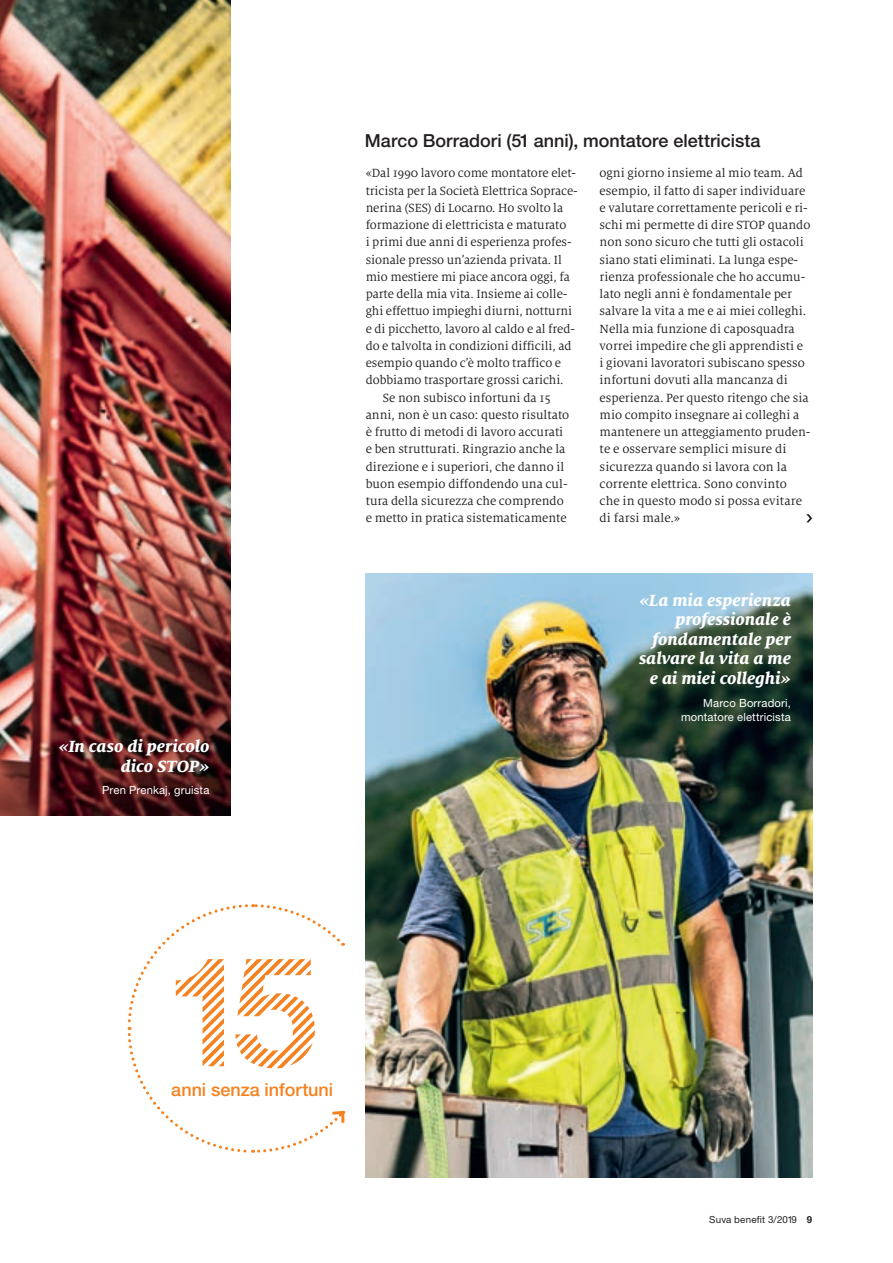
<style>
.page{position:relative;width:893px;height:1263px;background:#fff}
.page>*{position:absolute;margin:0;border:0;box-sizing:border-box;transform-origin:0 0}
.box_titel_gross{font:153px "Suva Schraffur";color:#f58220}
.quote_basis{font:italic 800 18px/19.5px "Milo Serif Pro";color:#fff;text-align:right}
.boxtitel_sehr_klein{font:500 18px "Helvetica Neue LT Std";color:#231f20}
.boxtitel_sehr_klein-2{font:500 18px "Helvetica Neue LT Std";color:#f58220}
.lauftext_linksbündig{font:13.2px/17.2px "Milo Serif Pro";color:#231f20}
.legende{font:11.25px/14.2px "Helvetica Neue LT Std";letter-spacing:.015em;color:#fff;text-align:right}
.t1{font:9.75px "Helvetica Neue LT Std";letter-spacing:.02em;color:#231f20}
.s1{font-weight:700}
</style>
<div class="page">
<img style="left:366px;top:573px;width:446px;height:605px">
<img style="left:0;top:0;width:231px;height:816px">
<svg style="left:127px;top:904px;width:219px;height:249px"></svg>
<svg style="left:806px;top:514px;width:6px;height:8px"></svg>
<p class="quote_basis" style="left:59px;top:736px;width:152px">«In caso di pericolo dico STOP»</p>
<p class="legende" style="left:102px;top:783px;width:109px">Pren Prenkaj, gruista</p>
<p class="boxtitel_sehr_klein" style="left:365px;top:130px;width:397px">Marco Borradori (51 anni), montatore elettricista</p>
<p class="lauftext_linksbündig" style="left:366px;top:165px;width:214px">«Dal 1990 lavoro come montatore elet&shy;tricista per la Società Elettrica Soprace&shy;nerina (SES) di Locarno. Ho svolto la formazione di elettricista e maturato<br>i primi due anni di esperienza profes&shy;sionale presso un’azienda privata. Il mio mestiere mi piace ancora oggi, fa parte della mia vita. Insieme ai colle&shy;ghi effettuo impieghi diurni, notturni e di picchetto, lavoro al caldo e al fred&shy;do e talvolta in condizioni difficili, ad esempio quando c’è molto traffico e dobbiamo trasportare grossi carichi.</p>
<p class="lauftext_linksbündig" style="left:366px;top:389px;width:205px;text-align:center">Se non subisco infortuni da 15<br>anni, non è un caso: questo risultato è frutto di metodi di lavoro accurati e ben strutturati. Ringrazio anche la direzione e i superiori, che danno il buon esempio diffondendo una cul&shy;tura della sicurezza che comprendo e metto in pratica sistematicamente</p>
<p class="lauftext_linksbündig" style="left:600px;top:165px;width:212px">ogni giorno insieme al mio team. Ad esempio, il fatto di saper individuare e valutare correttamente pericoli e ri&shy;schi mi permette di dire STOP quando non sono sicuro che tutti gli ostacoli siano stati eliminati. La lunga espe&shy;rienza professionale che ho accumu&shy;lato negli anni è fondamentale per salvare la vita a me e ai miei colleghi.<br>Nella mia funzione di caposquadra vorrei impedire che gli apprendisti e<br>i giovani lavoratori subiscano spesso infortuni dovuti alla mancanza di esperienza. Per questo ritengo che sia mio compito insegnare ai colleghi a mantenere un atteggiamento pruden&shy;te e osservare semplici misure di sicurezza quando si lavora con la corrente elettrica. Sono convinto<br>che in questo modo si possa evitare di farsi male.»</p>
<p class="quote_basis" style="left:639px;top:590px;width:153px">«La mia esperienza professionale è fondamentale per salvare la vita a me e ai miei colleghi»</p>
<p class="legende" style="left:681px;top:695px;width:111px">Marco Borradori, montatore elettricista</p>
<p class="box_titel_gross" style="left:172px;top:942px;width:148px">15</p>
<p class="boxtitel_sehr_klein-2" style="left:171px;top:1079px;width:163px">anni senza infortuni</p>
<p class="t1" style="left:709px;top:1213px;width:104px">Suva benefit 3/2019 <span class="s1">9</span></p>
</div>
